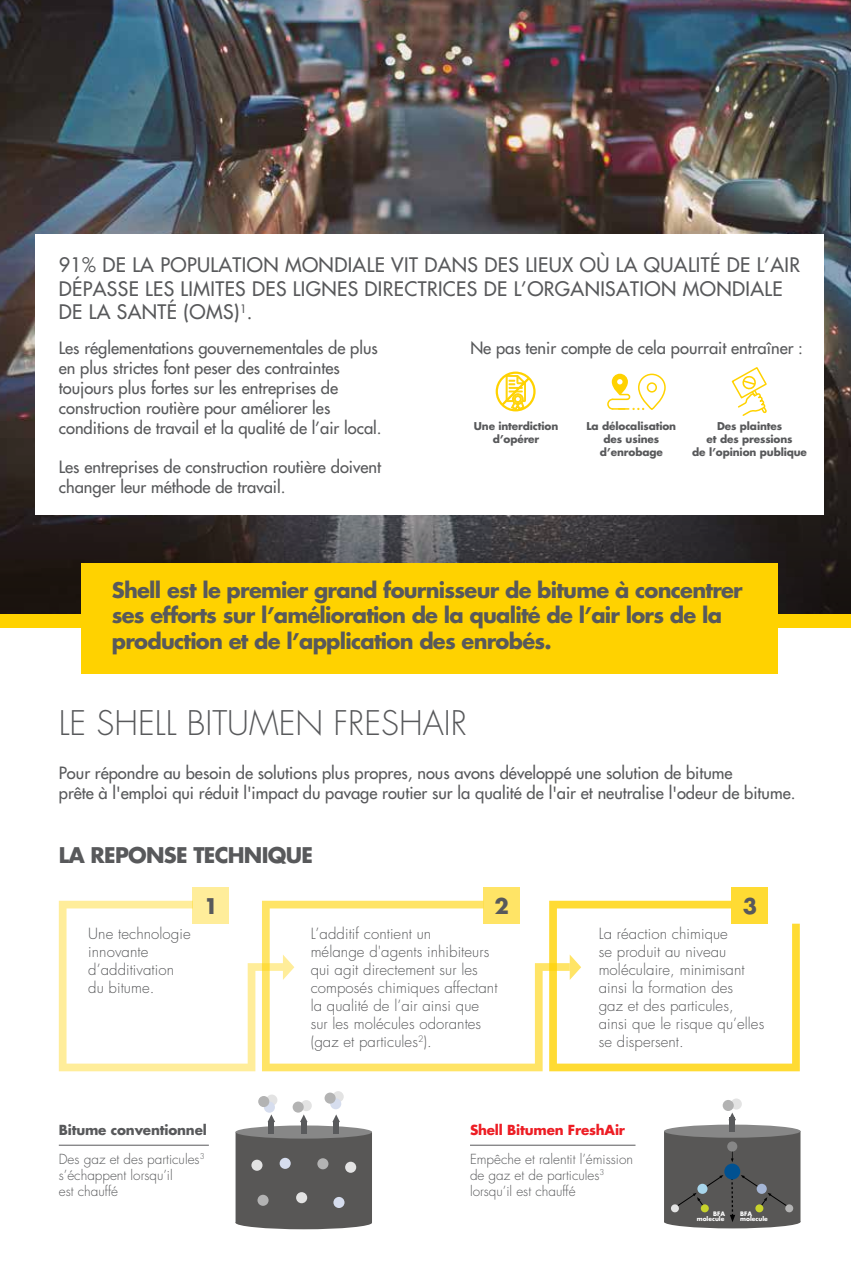
<style>
.page{position:relative;width:851px;height:1265px;background:#fff}
.page>*{position:absolute;margin:0;border:0;box-sizing:border-box;transform-origin:0 0}
.t1{font:300 33px "Futura";color:#58595b}
.t2{font:700 21px/25.2px "Futura";letter-spacing:-.035em;color:#58595b}
.t3{font:19.5px/23.4px "Futura";letter-spacing:.02em;color:#58595b}
.t4{font:16.5px/19.8px "Futura";color:#58595b}
.t5{font:300 15px/18px "Futura";letter-spacing:.005em;color:#58595b}
.t6{font:300 13.5px/16.2px "Futura";color:#58595b}
.t7{font:700 13.5px "Futura";letter-spacing:-.015em;color:#ed1d24}
.t8{font:700 13.5px "Futura";letter-spacing:-.015em;color:#58595b}
.t9{font:700 10.5px/12.6px "Futura";letter-spacing:-.01em;color:#58595b;text-align:center}
.t10{font:700 6px/5.2px "Futura";color:#fff;text-align:right}
</style>
<div class="page">
<img style="left:0;top:0;width:850px;height:614px">
<svg style="left:0;top:439px;width:850px;height:174px;background:#312c2c"></svg>
<div style="left:193px;top:887px;width:36px;height:36px;background:#ffed9a"></div>
<div style="left:483px;top:887px;width:36px;height:36px;background:#ffe466"></div>
<div style="left:730px;top:887px;width:36px;height:36px;background:#ffdb33"></div>
<div style="left:0;top:614px;width:850px;height:13px;background:#ffd200"></div>
<div style="left:35px;top:234px;width:788px;height:281px;background:#fff"></div>
<svg style="left:607px;top:373px;width:59px;height:37px"></svg>
<svg style="left:731px;top:367px;width:36px;height:49px"></svg>
<div style="left:495px;top:371px;width:40px;height:40px;border:2px solid #ffd200;border-radius:50%"></div>
<svg style="left:499px;top:375px;width:33px;height:35px"></svg>
<hr style="left:59px;top:1145px;width:150px;height:1px;background:#58595b">
<hr style="left:469px;top:1145px;width:166px;height:1px;background:#58595b">
<svg style="left:569px;top:900px;width:230px;height:171px"></svg>
<svg style="left:294px;top:900px;width:275px;height:171px"></svg>
<svg style="left:59px;top:900px;width:235px;height:171px"></svg>
<div style="left:81px;top:563px;width:696px;height:111px;background:#ffd200"></div>
<div style="left:235px;top:1132px;width:137px;height:90px;background:#585756"></div>
<div style="left:235px;top:1216px;width:137px;height:13px;background:#585756;border-radius:50%"></div>
<div style="left:235px;top:1125px;width:137px;height:13px;background:#878787;border-radius:50%"></div>
<div style="left:301px;top:1121px;width:5px;height:12px;background:#595a5c"></div>
<svg style="left:300px;top:1114px;width:7px;height:8px"></svg>
<div style="left:333px;top:1121px;width:5px;height:12px;background:#595a5c"></div>
<svg style="left:332px;top:1114px;width:8px;height:8px"></svg>
<div style="left:268px;top:1121px;width:6px;height:12px;background:#595a5c"></div>
<svg style="left:267px;top:1114px;width:8px;height:8px"></svg>
<div style="left:251px;top:1159px;width:11px;height:11px;background:#e3e3e3;border-radius:50%"></div>
<div style="left:279px;top:1157px;width:11px;height:11px;background:#d6ddee;border-radius:50%"></div>
<div style="left:296px;top:1192px;width:11px;height:11px;background:#e3e3e3;border-radius:50%"></div>
<div style="left:257px;top:1194px;width:11px;height:11px;background:#b3b3b3;border-radius:50%"></div>
<div style="left:345px;top:1161px;width:11px;height:11px;background:#e3e3e3;border-radius:50%"></div>
<div style="left:333px;top:1197px;width:11px;height:11px;background:#d6ddee;border-radius:50%"></div>
<div style="left:317px;top:1158px;width:11px;height:11px;background:#b3b3b3;border-radius:50%"></div>
<div style="left:266px;top:1094px;width:11px;height:11px;background:#e3e3e3;border-radius:50%"></div>
<div style="left:264px;top:1101px;width:11px;height:11px;background:#d6ddee;border-radius:50%"></div>
<div style="left:258px;top:1096px;width:11px;height:11px;background:#b3b3b3;border-radius:50%"></div>
<div style="left:332px;top:1091px;width:11px;height:11px;background:#e3e3e3;border-radius:50%"></div>
<div style="left:330px;top:1098px;width:11px;height:11px;background:#d6ddee;border-radius:50%"></div>
<div style="left:324px;top:1092px;width:11px;height:11px;background:#b3b3b3;border-radius:50%"></div>
<div style="left:300px;top:1100px;width:11px;height:11px;background:#e3e3e3;border-radius:50%"></div>
<div style="left:292px;top:1101px;width:11px;height:11px;background:#b3b3b3;border-radius:50%"></div>
<div style="left:663px;top:1215px;width:137px;height:13px;background:#585756;border-radius:50%"></div>
<div style="left:663px;top:1124px;width:137px;height:13px;background:#878787;border-radius:50%"></div>
<div style="left:729px;top:1117px;width:5px;height:14px;background:#595a5c"></div>
<svg style="left:728px;top:1112px;width:7px;height:8px"></svg>
<div style="left:730px;top:1098px;width:11px;height:11px;background:#e3e3e3;border-radius:50%"></div>
<div style="left:722px;top:1100px;width:11px;height:11px;background:#b3b3b3;border-radius:50%"></div>
<svg style="left:663px;top:1131px;width:137px;height:91px;background:#5b5b5b"></svg>
<div style="left:670px;top:1204px;width:8px;height:8px;background:#e3e3e3;border-radius:4px"></div>
<div style="left:697px;top:1183px;width:10px;height:10px;background:#a8d6ec;border-radius:50%"></div>
<div style="left:700px;top:1204px;width:8px;height:8px;background:#c8d32c;border-radius:50%"></div>
<p class="t3" style="left:59px;top:253px;width:742px">91% DE LA POPULATION MONDIALE VIT DANS DES LIEUX OÙ LA QUALITÉ DE L’AIR<br>DÉPASSE LES LIMITES DES LIGNES DIRECTRICES DE L’ORGANISATION MONDIALE<br>DE LA SANTÉ (OMS)<sup>1</sup>.</p>
<p class="t4" style="left:470px;top:338px;width:334px">Ne pas tenir compte de cela pourrait entraîner :</p>
<p class="t4" style="left:59px;top:338px;width:324px">Les réglementations gouvernementales de plus en plus strictes font peser des contraintes toujours plus fortes sur les entreprises de construction routière pour améliorer les conditions de travail et la qualité de l’air local.</p>
<p class="t4" style="left:59px;top:457px;width:323px">Les entreprises de construction routière doivent changer leur méthode de travail.</p>
<p class="t9" style="left:473px;top:420px;width:86px">Une interdiction d’opérer</p>
<p class="t9" style="left:586px;top:420px;width:91px">La délocalisation des usines d’enrobage</p>
<p class="t9" style="left:691px;top:420px;width:116px">Des plaintes<br>et des pressions<br>de l’opinion publique</p>
<p class="t2" style="left:112px;top:577px;width:632px">Shell est le premier grand fournisseur de bitume à concentrer ses efforts sur l’amélioration de la qualité de l’air lors de la production et de l’application des enrobés.</p>
<p class="t1" style="left:59px;top:702px;width:409px">LE SHELL BITUMEN FRESHAIR</p>
<p class="t4" style="left:59px;top:763px;width:737px">Pour répondre au besoin de solutions plus propres, nous avons développé une solution de bitume<br>prête à l'emploi qui réduit l'impact du pavage routier sur la qualité de l'air et neutralise l'odeur de bitume.</p>
<p class="t2" style="left:59px;top:842px;width:255px">LA REPONSE TECHNIQUE</p>
<p class="t2" style="left:204px;top:893px;width:16px">1</p>
<p class="t2" style="left:494px;top:893px;width:16px">2</p>
<p class="t2" style="left:742px;top:893px;width:16px">3</p>
<p class="t5" style="left:88px;top:925px;width:104px">Une technologie innovante d’additivation du bitume.</p>
<p class="t5" style="left:310px;top:925px;width:188px">L’additif contient un<br>mélange d'agents inhibiteurs qui agit directement sur les composés chimiques affectant la qualité de l’air ainsi que sur les molécules odorantes (gaz et particules<sup>2</sup>).</p>
<p class="t5" style="left:598px;top:925px;width:167px">La réaction chimique<br>se produit au niveau moléculaire, minimisant ainsi la formation des<br>gaz et des particules, ainsi que le risque qu’elles se dispersent.</p>
<p class="t8" style="left:59px;top:1121px;width:149px">Bitume conventionnel</p>
<p class="t7" style="left:469px;top:1121px;width:156px">Shell Bitumen FreshAir</p>
<p class="t6" style="left:59px;top:1150px;width:147px">Des gaz et des particules<sup>3 </sup>s’échappent lorsqu’il<br>est chauffé</p>
<p class="t6" style="left:469px;top:1150px;width:164px">Empêche et ralentit l’émission de gaz et de particules<sup>3 </sup>lorsqu’il est chauffé</p>
<p class="t10" style="left:696px;top:1211px;width:30px">BFA molecule</p>
<p class="t10" style="left:739px;top:1211px;width:29px;text-align:left">BFA molecule</p>
</div>
